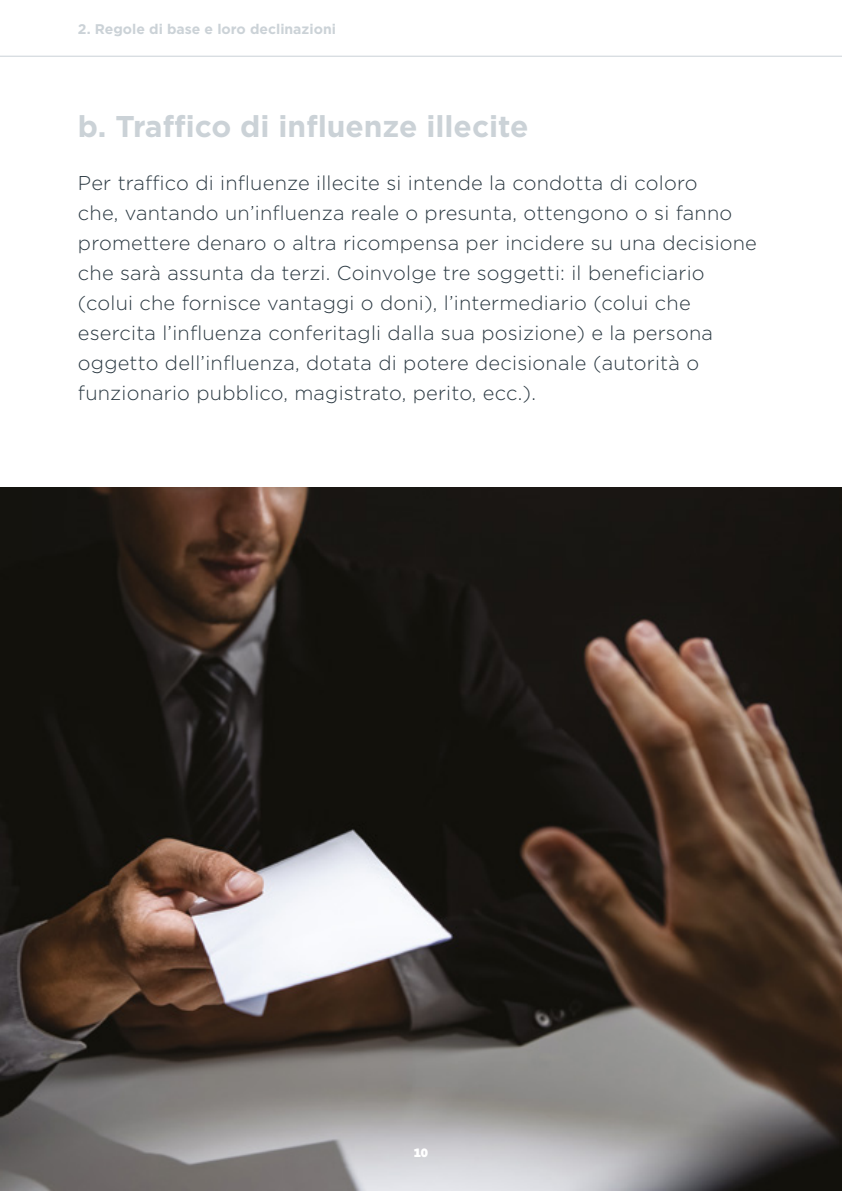
<style>
.page{position:relative;width:842px;height:1191px;background:#fff}
.page>*{position:absolute;margin:0;border:0;box-sizing:border-box;transform-origin:0 0}
.t1{font:700 30px "Gotham";color:#cbd2d7}
.t2{font:300 20px/30px "Gotham";letter-spacing:.01em;color:#2c3a43}
.t3{font:700 14px "Gotham";color:#cbd2d7}
.t4{font:900 12px "Gotham";color:#fff}
</style>
<div class="page">
<img style="left:0;top:488px;width:842px;height:703px">
<hr style="left:0;top:56px;width:842px;height:1px;background:#cbd2d7">
<p class="t3" style="left:78px;top:20px;width:259px">2. Regole di base e loro declinazioni</p>
<h1 class="t1" style="left:78px;top:107px;width:452px">b. Traffico di influenze illecite</h1>
<p class="t2" style="left:78px;top:167px;width:680px">Per traffico di influenze illecite si intende la condotta di coloro<br>che, vantando un’influenza reale o presunta, ottengono o si fanno promettere denaro o altra ricompensa per incidere su una decisione che sarà assunta da terzi. Coinvolge tre soggetti: il beneficiario (colui che fornisce vantaggi o doni), l’intermediario (colui che esercita l’influenza conferitagli dalla sua posizione) e la persona oggetto dell’influenza, dotata di potere decisionale (autorità o funzionario pubblico, magistrato, perito, ecc.).</p>
<p class="t4" style="left:414px;top:1144px;width:16px">10</p>
</div>
